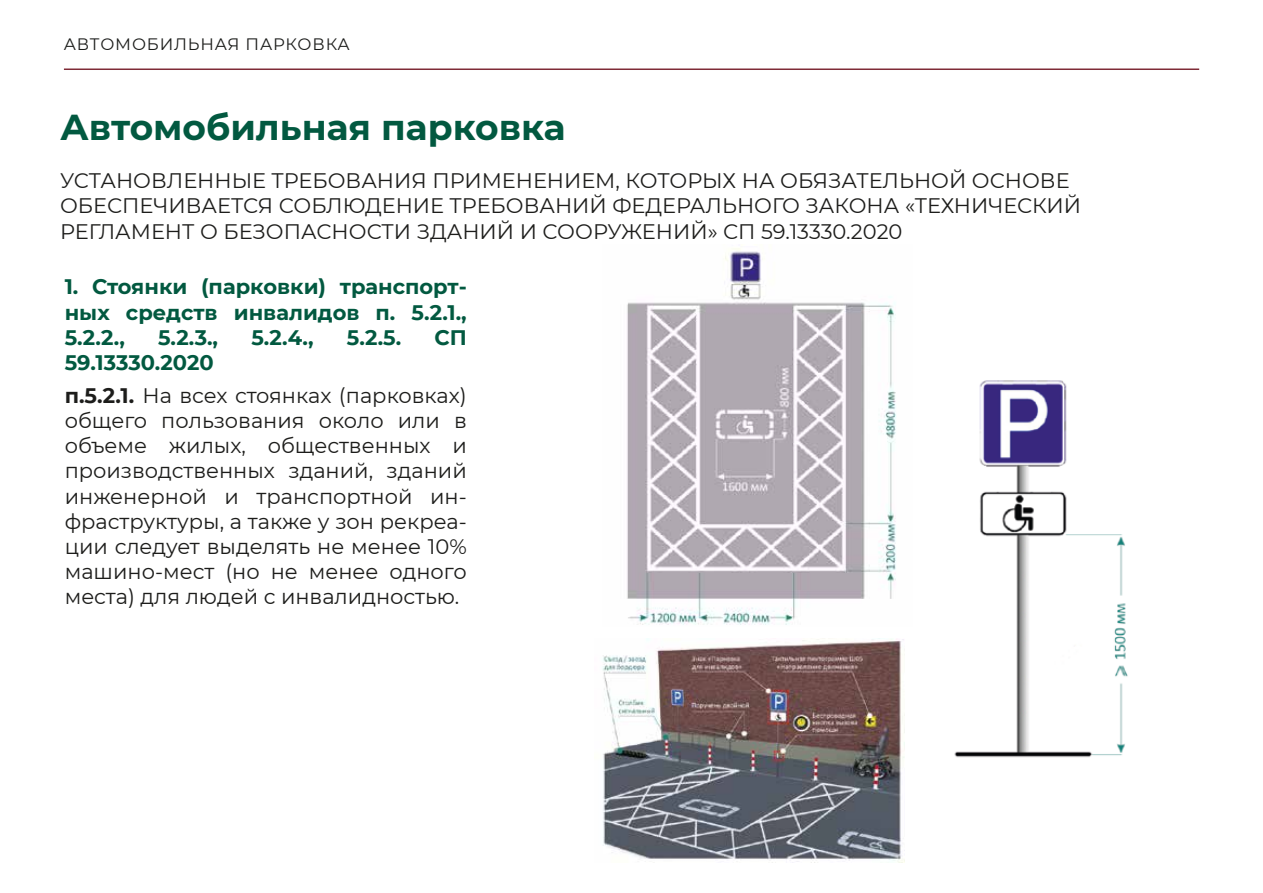
<style>
.page{position:relative;width:1263px;height:893px;background:#fff}
.page>*{position:absolute;margin:0;border:0;box-sizing:border-box;transform-origin:0 0}
.t1{font:700 36px "Montserrat";color:#025940}
.t2{font:21px/25.2px "Montserrat";color:#1d1d1b}
.t3{font:700 21px/25.2px "Montserrat";color:#025940;text-align:justify}
.t4{font:16.5px "Montserrat";letter-spacing:.05em;color:#1b1c1a}
.s1{font-weight:700;color:#025940}
.s2{font-weight:700}
</style>
<div class="page">
<hr style="left:64px;top:68px;width:1135px;height:2px;background:#7f2b37">
<img style="left:627px;top:248px;width:269px;height:377px">
<img style="left:954px;top:380px;width:174px;height:378px">
<img style="left:602px;top:639px;width:302px;height:224px">
<p class="t4" style="left:64px;top:33px;width:288px">АВТОМОБИЛЬНАЯ ПАРКОВКА</p>
<h1 class="t1" style="left:60px;top:101px;width:507px">Автомобильная парковка</h1>
<p class="t2" style="left:60px;top:167px;width:1022px">УСТАНОВЛЕННЫЕ ТРЕБОВАНИЯ ПРИМЕНЕНИЕМ, КОТОРЫХ НА ОБЯЗАТЕЛЬНОЙ ОСНОВЕ<br>ОБЕСПЕЧИВАЕТСЯ СОБЛЮДЕНИЕ ТРЕБОВАНИЙ ФЕДЕРАЛЬНОГО ЗАКОНА «ТЕХНИЧЕСКИЙ<br>РЕГЛАМЕНТ О БЕЗОПАСНОСТИ ЗДАНИЙ И СООРУЖЕНИЙ» СП 59.13330.2020</p>
<p class="t3" style="left:65px;top:273px;width:404px">1. Стоянки (парковки) транспорт&shy;ных средств инвалидов п. 5.2.1., 5.2.2.,</p>
<p class="t3" style="left:158px;top:324px;width:61px">5.2.3.,</p>
<p class="t3" style="left:251px;top:324px;width:64px">5.2.4.,</p>
<p class="t3" style="left:347px;top:324px;width:56px">5.2.5.</p>
<p class="t3" style="left:434px;top:324px;width:34px">СП</p>
<p class="t2" style="left:65px;top:345px;width:403px;line-height:32.7px"><span class="s1">59.13330.2020<br></span><span class="s2">п.5.2.1.</span> На всех стоянках (парковках)</p>
<p class="t2" style="left:65px;top:407px;width:404px;text-align:justify">общего пользования около или в объеме жилых, общественных и производственных зданий, зданий инженерной и транспортной ин&shy;фраструктуры, а также у зон рекреа&shy;ции следует выделять не менее 10% машино-мест (но не менее одного места) для людей с инвалидностью.</p>
</div>
